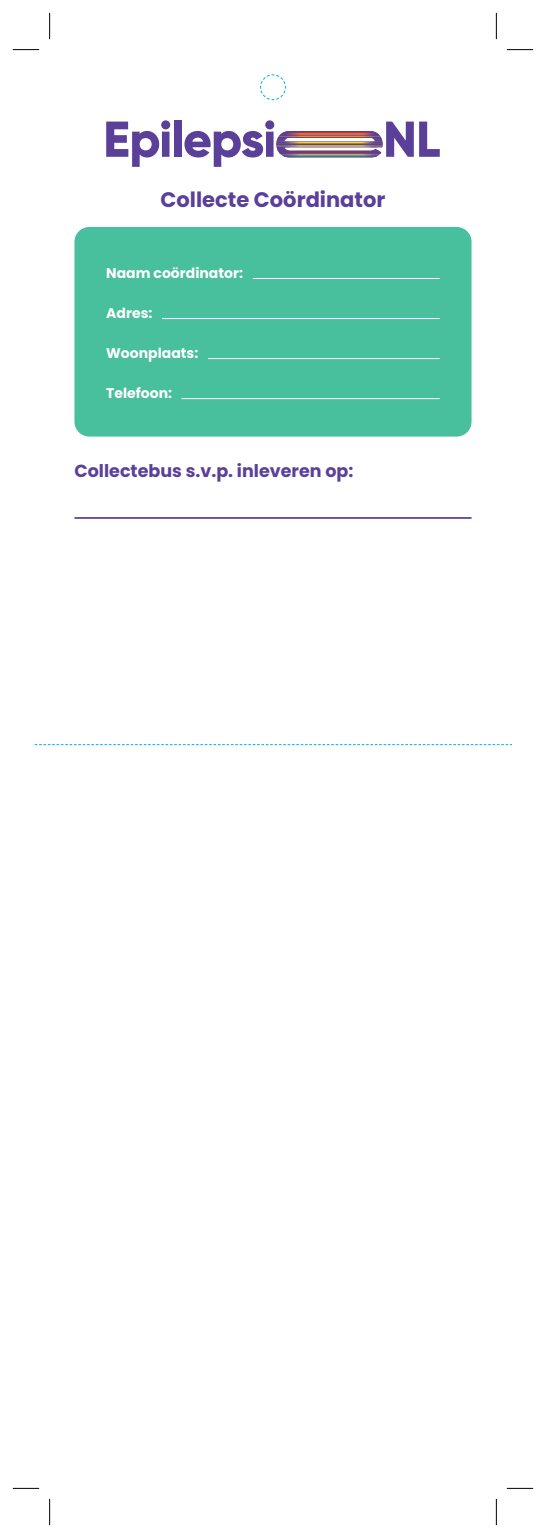
<style>
.page{position:relative;width:546px;height:1538px;background:#fff}
.page>*{position:absolute;margin:0;border:0;box-sizing:border-box;transform-origin:0 0}
.t1{font:700 21px "Poppins";color:#5b409a}
.t2{font:700 17.5px "Poppins";color:#5b409a}
.t3{font:700 14px "Poppins";color:#fff}
</style>
<div class="page">
<div style="left:74px;top:227px;width:397px;height:210px;background:#48bf9d;border-radius:15px"></div>
<div style="left:174px;top:120px;width:7px;height:37px;background:#5b409a"></div>
<svg style="left:106px;top:120px;width:64px;height:47px"></svg>
<svg style="left:184px;top:120px;width:256px;height:47px"></svg>
<hr style="left:253px;top:278px;width:187px;height:1px;background:#fff">
<hr style="left:181px;top:398px;width:259px;height:1px;background:#fff">
<hr style="left:74px;top:517px;width:397px;height:2px;background:#5b409a">
<hr style="left:208px;top:358px;width:232px;height:1px;background:#fff">
<hr style="left:162px;top:318px;width:278px;height:1px;background:#fff">
<svg style="left:35px;top:744px;width:476px;height:1px"></svg>
<svg style="left:260px;top:74px;width:26px;height:27px"></svg>
<svg style="left:13px;top:49px;width:26px;height:1px"></svg>
<svg style="left:507px;top:49px;width:26px;height:1px"></svg>
<svg style="left:13px;top:1488px;width:26px;height:1px"></svg>
<svg style="left:507px;top:1488px;width:26px;height:1px"></svg>
<svg style="left:49px;top:13px;width:1px;height:26px"></svg>
<svg style="left:49px;top:1499px;width:1px;height:26px"></svg>
<svg style="left:496px;top:13px;width:1px;height:26px"></svg>
<svg style="left:496px;top:1499px;width:1px;height:26px"></svg>
<p class="t1" style="left:160px;top:187px;width:226px">Collecte Coördinator</p>
<p class="t3" style="left:106px;top:265px;width:138px">Naam coördinator:</p>
<p class="t3" style="left:106px;top:305px;width:48px">Adres:</p>
<p class="t3" style="left:106px;top:345px;width:94px">Woonplaats:</p>
<p class="t3" style="left:106px;top:385px;width:67px">Telefoon:</p>
<p class="t2" style="left:74px;top:460px;width:280px">Collectebus s.v.p. inleveren op:</p>
</div>
